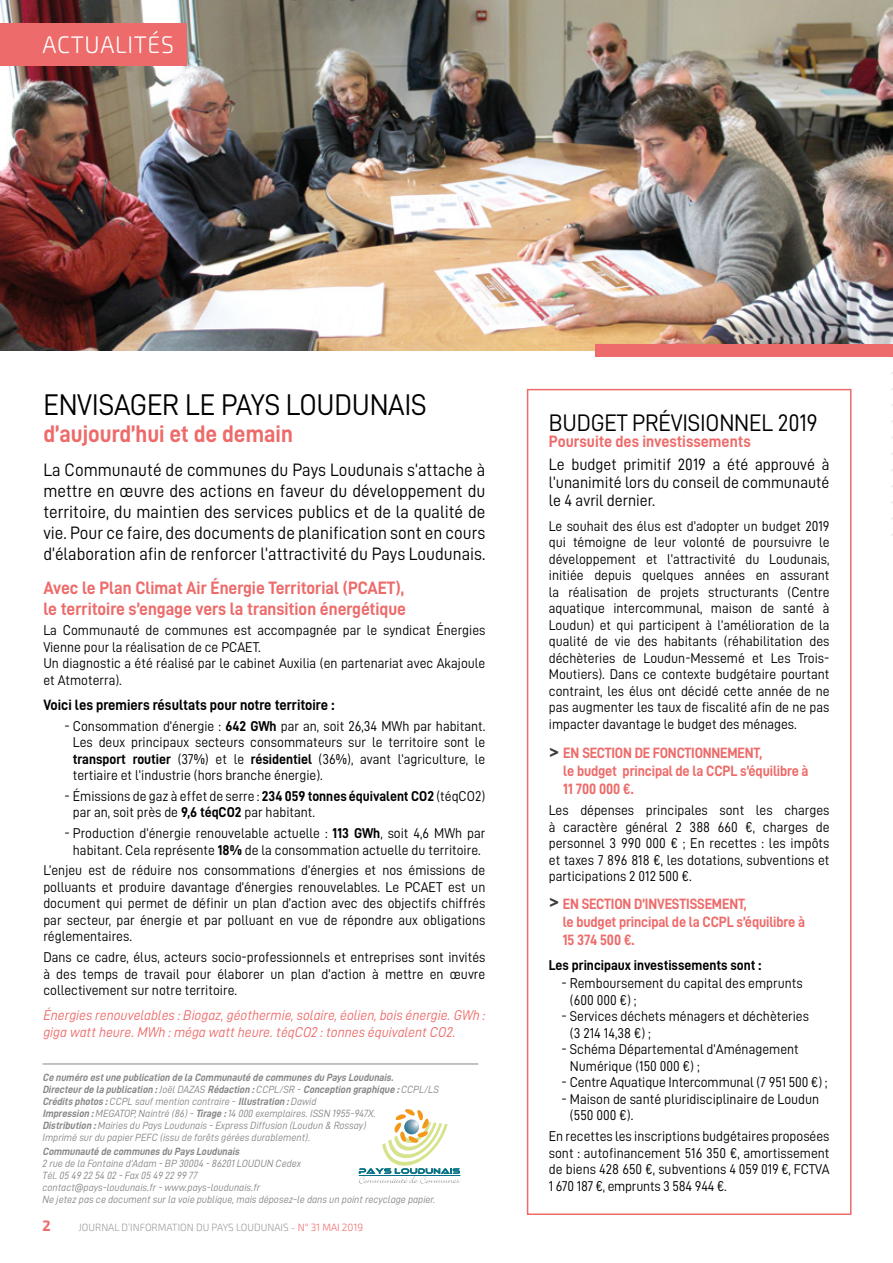
<style>
.page{position:relative;width:893px;height:1263px;background:#fff}
.page>*{position:absolute;margin:0;border:0;box-sizing:border-box;transform-origin:0 0}
.t1{font:30px "D DIN";letter-spacing:-.01em;color:#000;scale:.95 1}
.t2{font:24px "D DIN Bold";color:#ed6b6a;scale:.95 1}
.t3{font:24px "D DIN";letter-spacing:-.01em;color:#000;scale:.95 1}
.t4{font:300 24px "Exo 2";letter-spacing:.03em;color:#fff;scale:.95 1}
.t5{font:18px/21px "D DIN";color:#000;text-align:justify;scale:.95 1}
.t6{font:18px/21px "D DIN Bold";color:#ed6b6a;scale:.95 1}
.t7{font:16.5px/18px "D DIN";color:#000;text-align:justify;scale:.95 1}
.t8{font:16.5px "D DIN Bold";color:#ed6b6a;scale:.95 1}
.t9{font:15px/18px "D DIN Bold";letter-spacing:-.01em;color:#ed6b6a;scale:.93 1}
.t10{font:15px "D DIN Bold";color:#000;scale:.95 1}
.t11{font:700 15px "Exo 2";color:#ed6b6a;scale:.95 1}
.t12{font:14.25px/16.5px "D DIN";color:#000;text-align:justify;scale:.95 1}
.t13{font:14.25px/16.5px "D DIN Italic";color:#ed6b6a;scale:.95 1}
.t14{font:14.25px "D DIN Bold";color:#000;scale:.95 1}
.t15{font:10.5px/12px "D DIN Italic";color:#878787;scale:.95 1}
.t16{font:italic 10.5px/12px "D DIN Bold";color:#878787;scale:.95 1}
.t17{font:300 10.5px "Exo 2";color:#9d9d9c;scale:.95 1}
.s1{font-family:"D DIN Bold"}
.s2{font-family:"D DIN Italic";font-style:normal}
.s3{font-family:"D DIN Bold";font-style:italic}
.s4{color:#ed6b6a}
.s5{font-family:"Cooper Black Std";font-size:18px;color:#3c3c3b}
</style>
<div class="page">
<img style="left:0;top:0;width:892px;height:351px">
<div style="left:527px;top:389px;width:324px;height:826px;border:2px solid #ed6b6a"></div>
<div style="left:595px;top:344px;width:298px;height:13px;background:#ed6b6a"></div>
<div style="left:0;top:23px;width:187px;height:43px;background:#ed6b6a"></div>
<hr style="left:43px;top:1063px;width:435px;height:1px;background:#878787">
<svg style="left:359px;top:1109px;width:101px;height:74px"></svg>
<hr style="left:359px;top:1175px;width:101px;height:1px;background:#04718b">
<svg style="left:892px;top:0;width:1px;height:535px"></svg>
<h2 class="t4" style="left:43px;top:31px;width:140px">ACTUALITÉS</h2>
<h1 class="t1" style="left:43px;top:388px;width:405px">ENVISAGER LE PAYS LOUDUNAIS</h1>
<h2 class="t2" style="left:43px;top:420px;width:264px">d’aujourd’hui et de demain</h2>
<p class="t5" style="left:43px;top:459px;width:467px">La Communauté de communes du Pays Loudunais s’attache à mettre en œuvre des actions en faveur du développement du territoire, du maintien des services publics et de la qualité de vie. Pour ce faire, des documents de planification sont en cours d’élaboration afin de renforcer l’attractivité du Pays Loudunais.</p>
<p class="t6" style="left:43px;top:577px;width:383px">Avec le Plan Climat Air Énergie Territorial (PCAET), le territoire s’engage vers la transition énergétique</p>
<p class="t12" style="left:43px;top:622px;width:467px;text-align:left">La Communauté de communes est accompagnée par le syndicat Énergies Vienne pour la réalisation de ce PCAET.<br>Un diagnostic a été réalisé par le cabinet Auxilia (en partenariat avec Akajoule et Atmoterra).</p>
<p class="t10" style="left:43px;top:696px;width:308px">Voici les premiers résultats pour notre territoire :</p>
<p class="t12" style="left:73px;top:717px;width:436px;text-indent:-8px">- Consommation d’énergie : <span class="s1">642 GWh</span> par an, soit 26,34 MWh par habitant.<br>Les deux principaux secteurs consommateurs sur le territoire sont le <span class="s1">transport routier</span> (37%) et le <span class="s1">résidentiel</span> (36%), avant l’agriculture, le tertiaire et l’industrie (hors branche énergie).</p>
<p class="t12" style="left:73px;top:787px;width:436px;text-indent:-8px">- Émissions de gaz à effet de serre : <span class="s1">234 059 tonnes équivalent CO2</span> (téqCO2) par an, soit près de <span class="s1">9,6 téqCO2</span> par habitant.</p>
<p class="t12" style="left:65px;top:825px;width:444px;text-align:center">- Production d’énergie renouvelable actuelle : <span class="s1">113 GWh</span>, soit 4,6 MWh par habitant. Cela représente <span class="s1">18%</span> de la consommation actuelle du territoire.</p>
<p class="t12" style="left:43px;top:862px;width:467px">L’enjeu est de réduire nos consommations d’énergies et nos émissions de polluants et produire davantage d’énergies renouvelables. Le PCAET est un document qui permet de définir un plan d’action avec des objectifs chiffrés par secteur, par énergie et par polluant en vue de répondre aux obligations réglementaires.</p>
<p class="t12" style="left:43px;top:949px;width:467px">Dans ce cadre, élus, acteurs socio-professionnels et entreprises sont invités à des temps de travail pour élaborer un plan d’action à mettre en œuvre collectivement sur notre territoire.</p>
<p class="t13" style="left:43px;top:1007px;width:467px">Énergies renouvelables : Biogaz, géothermie, solaire, éolien, bois énergie. GWh : giga watt heure. MWh : méga watt heure. téqCO2 : tonnes équivalent CO2.</p>
<p class="t16" style="left:43px;top:1071px;width:419px">Ce numéro estune publication de la Communauté de communes du Pays Loudunais.<br>Directeurde la publication :<span class="s2">J o ë l DA ZA S</span> Rédaction :<span class="s2">C C P L /S R -</span> Conception graphique :<span class="s2">C C P L /L S</span></p>
<p class="t15" style="left:43px;top:1095px;width:353px"><span class="s3">Crédits photos :</span>CCPL sauf mention contraire - <span class="s3">Illustration :</span>Dawid<br><span class="s3">Impression :</span>MEGATOP, Naintré (86) - <span class="s3">Tirage :</span>14 000 exemplaires. ISSN 1955-947X.<br><span class="s3">Distribution :</span>Mairies du Pays Loudunais - Express Diffusion (Loudun &amp; Rossay)<br>Imprimé sur du papier PEFC (issu de forêts gérées durablement).</p>
<p class="t16" style="left:43px;top:1145px;width:211px">Communauté de communes du Pays Loudunais</p>
<p class="t15" style="left:43px;top:1157px;width:415px">2 rue de la Fontaine d’Adam - BP 30004 - 86201 LOUDUN Cedex<br>Tél. 05 49 22 54 02 - Fax 05 49 22 99 77<br>contact@pays-loudunais.fr - www.pays-loudunais.fr<br>Ne jetez pas ce document sur la voie publique, mais déposez-le dans un point recyclage papier.</p>
<p class="t11" style="left:43px;top:1217px;width:10px">2</p>
<p class="t17" style="left:79px;top:1221px;width:301px">JOURNAL D’INFORMATION DU PAYS LOUDUNAIS - <span class="s4">N° 31 MAI 2019</span></p>
<h2 class="t3" style="left:549px;top:409px;width:285px">BUDGET PRÉVISIONNEL 2019</h2>
<p class="t8" style="left:549px;top:432px;width:214px">Poursuite des investissements</p>
<p class="t7" style="left:549px;top:455px;width:297px">Le budget primitif 2019 a été approuvé à l’unanimité lors du conseil de communauté le 4 avril dernier.</p>
<p class="t12" style="left:549px;top:517px;width:297px">Le souhait des élus est d’adopter un budget 2019 qui témoigne de leur volonté de poursuivre le développement et l’attractivité du Loudunais, initiée depuis quelques années en assurant la réalisation de projets structurants (Centre aquatique intercommunal, maison de santé à Loudun) et qui participent à l’amélioration de la qualité de vie des habitants (réhabilitation des déchèteries de Loudun-Messemé et Les Trois-Moutiers). Dans ce contexte budgétaire pourtant contraint, les élus ont décidé cette année de ne pas augmenter les taux de fiscalité afin de ne pas impacter davantage le budget des ménages.</p>
<p class="t9" style="left:563px;top:744px;width:265px;text-indent:-14px"><span class="s5">&gt;</span> EN SECTION DE FONCTIONNEMENT,<br>le budget principal de la CCPL s’équilibre à<br>11 700 000 €.</p>
<p class="t12" style="left:549px;top:802px;width:297px">Les dépenses principales sont les charges à caractère général 2 388 660 €, charges de personnel 3 990 000 € ; En recettes : les impôts et taxes 7 896 818 €, les dotations, subventions et participations 2 012 500 €.</p>
<p class="t9" style="left:563px;top:894px;width:262px;text-indent:-14px"><span class="s5">&gt;</span> EN SECTION D’INVESTISSEMENT,<br>le budget principal de la CCPL s’équilibre à<br>15 374 500 €.</p>
<p class="t14" style="left:549px;top:957px;width:225px">Les principaux investissements sont :</p>
<p class="t12" style="left:570px;top:975px;width:247px;text-indent:-8px">- Remboursement du capital des emprunts (600 000 €) ;</p>
<p class="t12" style="left:570px;top:1008px;width:253px;text-indent:-8px">- Services déchets ménagers et déchèteries (3 214 14,38 €) ;</p>
<p class="t12" style="left:570px;top:1041px;width:242px;text-indent:-8px">- Schéma Départemental d’Aménagement<br>Numérique (150 000 €) ;</p>
<p class="t12" style="left:562px;top:1074px;width:281px">- Centre Aquatique Intercommunal (7 951 500 €) ;</p>
<p class="t12" style="left:570px;top:1090px;width:264px;text-indent:-8px">- Maison de santé pluridisciplinaire de Loudun (550 000 €).</p>
<p class="t12" style="left:549px;top:1128px;width:297px">En recettes les inscriptions budgétaires proposées sont : autofinancement 516 350 €, amortissement de biens 428 650 €, subventions 4 059 019 €, FCTVA 1 670 187 €, emprunts 3 584 944 €.</p>
</div>
